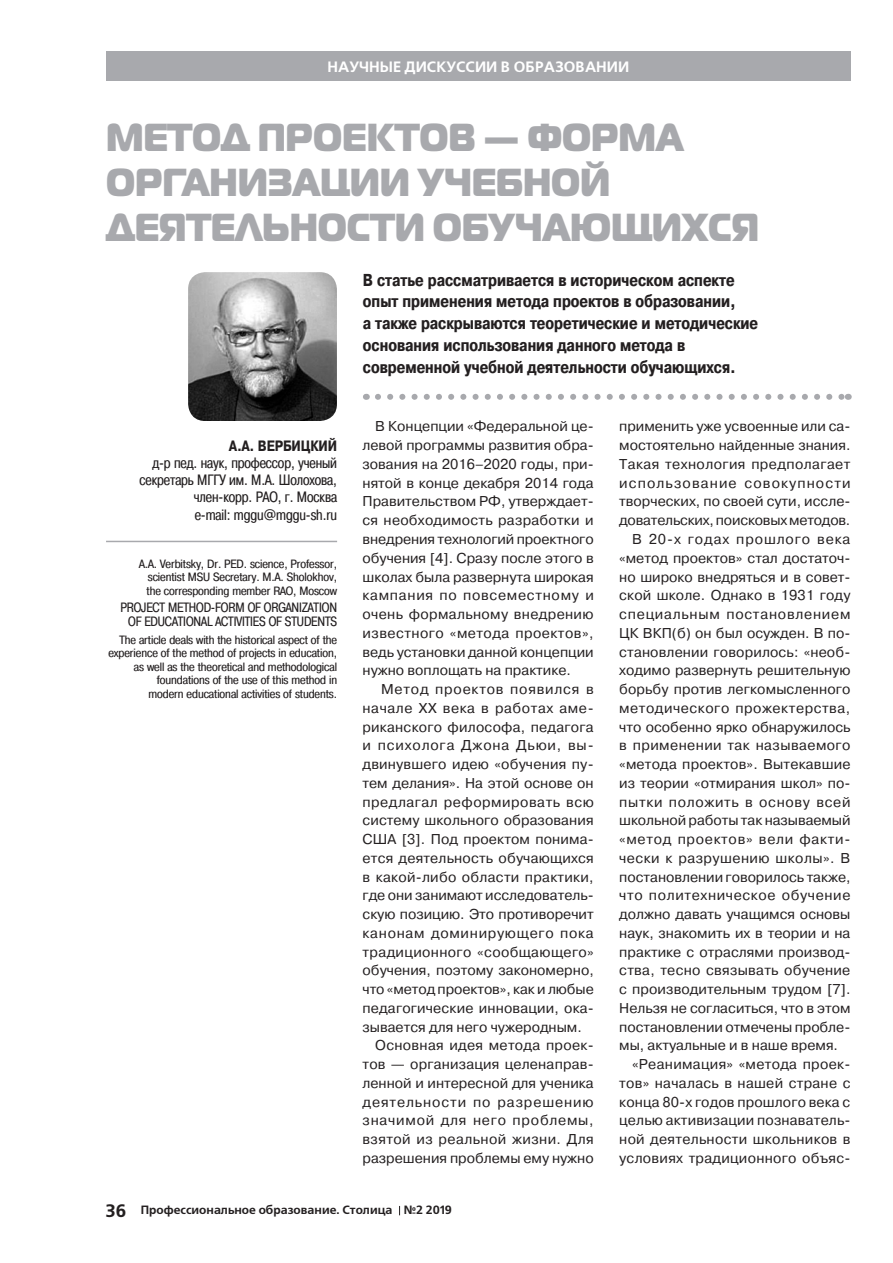
<style>
.page{position:relative;width:893px;height:1263px;background:#fff}
.page>*{position:absolute;margin:0;border:0;box-sizing:border-box;transform-origin:0 0}
.Zag03{font:39px/45px "Magistral Black C";letter-spacing:-.005em;color:#a8a9ad;scale:.9 1}
.text{font:700 17.25px/21.8px "Pragmatica Cond C";color:#231f20}
.avtor{font:15px/17.2px "Pragmatica Cond C";letter-spacing:-.005em;color:#231f20;text-align:right}
.kolontit{font:700 15px "Free Set C";color:#fff}
.avtor-2{font:700 15px "Pragmatica Cond C";letter-spacing:-.005em;color:#231f20}
.text-2{font:14.25px/18.8px "Pragmatica C";color:#231f20;text-align:justify}
.avtor-3{font:13.5px/13.5px "Pragmatica Cond C";letter-spacing:-.005em;color:#231f20;text-align:center}
.avtor-4{font:12px/13.5px "Pragmatica Cond C";letter-spacing:-.005em;color:#231f20;text-align:justify;scale:1.1 1}
.t1{font:700 12px "Free Set C";color:#231f20}
.s1{font-size:18px}
</style>
<div class="page">
<div style="left:106px;top:51px;width:744px;height:30px;background:#a8a9ad"></div>
<hr style="left:106px;top:541px;width:231px;height:1px;background:#a8a9ad">
<img style="left:188px;top:272px;width:149px;height:149px">
<svg style="left:378px;top:394px;width:464px;height:6px"></svg>
<p class="kolontit" style="left:327px;top:58px;width:303px">НАУЧНЫЕ ДИСКУССИИ В ОБРАЗОВАНИИ</p>
<p class="Zag03" style="left:106px;top:112px;width:727px">МЕТОД ПРОЕКТОВ — ФОРМА<br>ОРГАНИЗАЦИИ УЧЕБНОЙ<br>ДЕЯТЕЛЬНОСТИ ОБУЧАЮЩИХСЯ</p>
<p class="avtor-2" style="left:229px;top:437px;width:109px">А.А. ВЕРБИЦКИЙ</p>
<p class="avtor" style="left:139px;top:454px;width:199px">д-р пед. наук, профессор, ученый секретарь МГГУ им. М.А. Шолохова,</p>
<p class="avtor" style="left:194px;top:489px;width:145px">член-корр. РАО, г. Москва</p>
<p class="avtor" style="left:195px;top:506px;width:144px">e-mail: mggu@mggu-sh.ru</p>
<p class="avtor-4" style="left:147px;top:557px;width:175px;text-indent:-7px">A.A. Verbitsky, Dr. PED. science, Professor, scientist MSU Secretary. M.A. Sholokhov, the corresponding member RAO, Moscow</p>
<p class="avtor-3" style="left:120px;top:601px;width:218px">PROJECT METHOD-FORM OF ORGANIZATION<br>OF EDUCATIONAL ACTIVITIES OF STUDENTS</p>
<p class="avtor-4" style="left:108px;top:633px;width:209px;text-align:right">The article deals with the historical aspect of the experience of the method of projects in education, as well as the theoretical and methodological foundations of the use of this method in<br>modern educational activities of students.</p>
<p class="text" style="left:363px;top:269px;width:397px">В статье рассматривается в историческом аспекте опыт применения метода проектов в образовании,<br>а также раскрываются теоретические и методические основания использования данного метода в современной учебной деятельности обучающихся.</p>
<p class="text-2" style="left:363px;top:417px;width:233px;text-indent:13px">В Концепции «Федеральной це&shy;левой программы развития обра&shy;зования на 2016–2020 годы, при&shy;нятой в конце декабря 2014 года Правительством РФ, утверждает&shy;ся необходимость разработки и внедрения технологий проектного обучения [4]. Сразу после этого в школах была развернута широкая кампания по повсеместному и очень формальному внедрению известного «метода проектов», ведь установки данной концепции нужно воплощать на практике.</p>
<p class="text-2" style="left:363px;top:680px;width:233px;text-indent:19px">Метод проектов появился в начале XX века в работах аме&shy;риканского философа, педагога и психолога Джона Дьюи, вы&shy;двинувшего идею «обучения пу&shy;тем делания». На этой основе он предлагал реформировать всю систему школьного образования США [3]. Под проектом понима&shy;ется деятельность обучающихся в какой-либо области практики, где они занимают исследователь&shy;скую позицию. Это противоречит канонам доминирующего пока традиционного «сообщающего» обучения, поэтому закономерно, что «метод проектов», как и любые педагогические инновации, ока&shy;зывается для него чужеродным.</p>
<p class="text-2" style="left:363px;top:1036px;width:233px;text-indent:13px">Основная идея метода проек&shy;тов — организация целенаправ&shy;ленной и интересной для ученика деятельности по разрешению значимой для него проблемы, взятой из реальной жизни. Для разрешения проблемы ему нужно</p>
<p class="text-2" style="left:619px;top:417px;width:233px">применить уже усвоенные или са&shy;мостоятельно найденные знания.<br>Такая технология предполагает использование совокупности творческих, по своей сути, иссле&shy;довательских, поисковых методов.</p>
<p class="text-2" style="left:619px;top:530px;width:233px;text-indent:13px">В 20-х годах прошлого века «метод проектов» стал достаточ&shy;но широко внедряться и в совет&shy;ской школе. Однако в 1931 году специальным постановлением ЦК ВКП(б) он был осужден. В по&shy;становлении говорилось: «необ&shy;ходимо развернуть решительную борьбу против легкомысленного методического прожектерства, что особенно ярко обнаружилось в применении так называемого «метода проектов». Вытекавшие из теории «отмирания школ» по&shy;пытки положить в основу всей школьной работы так называемый «метод проектов» вели факти&shy;чески к разрушению школы». В постановлении говорилось также, что политехническое обучение должно давать учащимся основы наук, знакомить их в теории и на практике с отраслями производ&shy;ства, тесно связывать обучение с производительным трудом [7].<br>Нельзя не согласиться, что в этом постановлении отмечены пробле&shy;мы, актуальные и в наше время.</p>
<p class="text-2" style="left:619px;top:1055px;width:233px;text-indent:13px">«Реанимация» «метода проек&shy;тов» началась в нашей стране с конца 80-х годов прошлого века с целью активизации познаватель&shy;ной деятельности школьников в условиях традиционного объяс-</p>
<p class="t1" style="left:105px;top:1203px;width:348px"><span class="s1">36</span> Профессиональное образование. Столица №2 2019</p>
</div>
